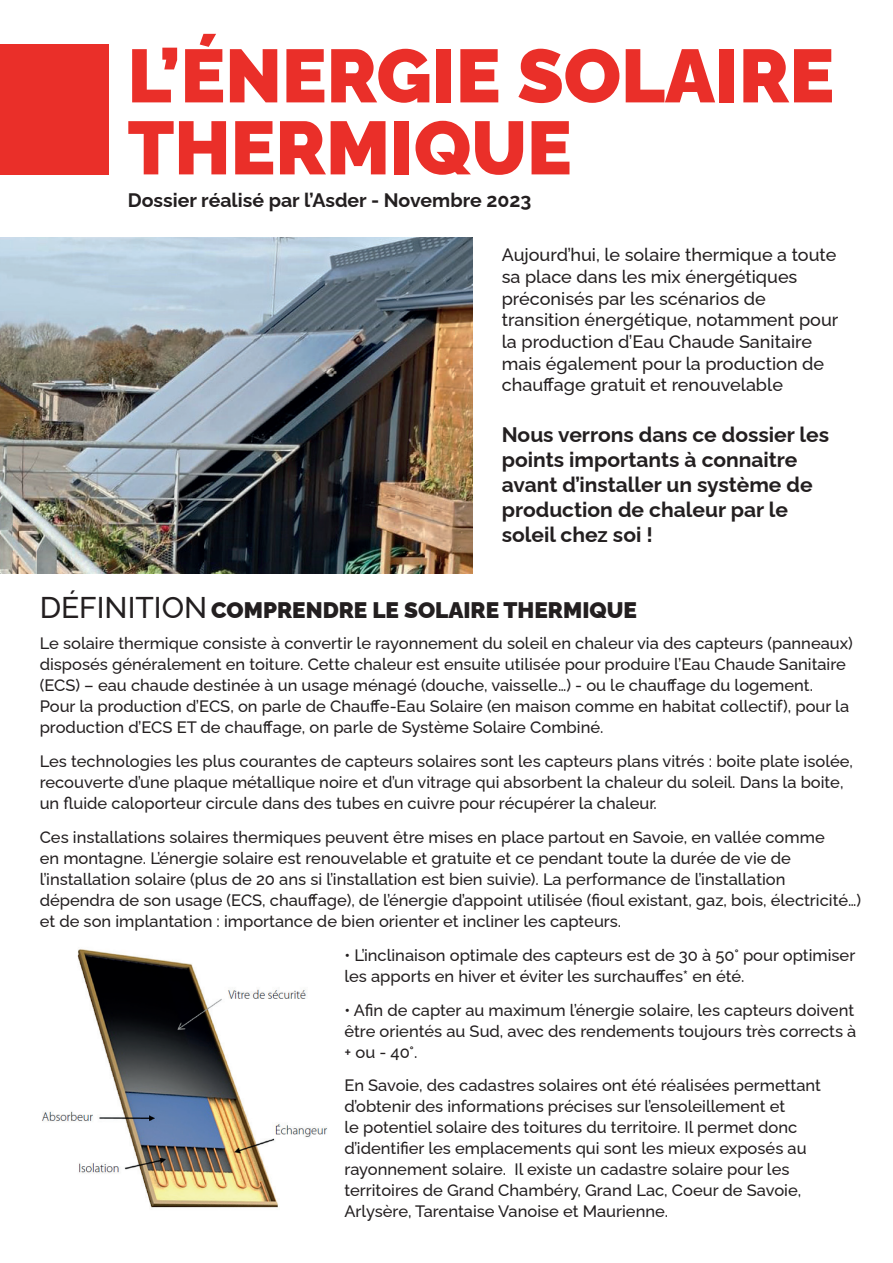
<style>
.page{position:relative;width:893px;height:1263px;background:#fff}
.page>*{position:absolute;margin:0;border:0;box-sizing:border-box;transform-origin:0 0}
.t1{font:900 75px/72px "Raleway";color:#ea2f29}
.t2{font:900 22.5px "Raleway";color:#231f20}
.t3{font:700 21px/25.2px "Raleway";color:#231f20}
.t4{font:700 19.5px "Raleway";color:#231f20}
.t5{font:500 18px/21.6px "Raleway";color:#231f20}
.t6{font:500 16.5px/21px "Raleway";color:#231f20}
.s1{font-weight:500;font-size:30px}
</style>
<div class="page">
<img style="left:0;top:237px;width:473px;height:336px">
<img style="left:42px;top:949px;width:286px;height:259px">
<div style="left:0;top:44px;width:108px;height:130px;background:#ea2f29"></div>
<h1 class="t1" style="left:128px;top:32px;width:708px">L’ÉNERGIE SOLAIRE<br>THERMIQUE</h1>
<p class="t4" style="left:128px;top:184px;width:405px">Dossier réalisé par l’Asder - Novembre 2023</p>
<p class="t5" style="left:502px;top:242px;width:338px">Aujourd’hui, le solaire thermique a toute sa place dans les mix énergétiques préconisés par les scénarios de transition énergétique, notamment pour la production d’Eau Chaude Sanitaire mais également pour la production de chauffage gratuit et renouvelable</p>
<p class="t3" style="left:502px;top:419px;width:329px">Nous verrons dans ce dossier les points importants à connaitre avant d’installer un système de production de chaleur par le soleil chez soi !</p>
<h2 class="t2" style="left:40px;top:592px;width:599px"><span class="s1">DÉFINITION</span> COMPRENDRE LE SOLAIRE THERMIQUE</h2>
<p class="t6" style="left:40px;top:631px;width:815px">Le solaire thermique consiste à convertir le rayonnement du soleil en chaleur via des capteurs (panneaux) disposés généralement en toiture. Cette chaleur est ensuite utilisée pour produire l’Eau Chaude Sanitaire (ECS) – eau chaude destinée à un usage ménagé (douche, vaisselle…) - ou le chauffage du logement.<br>Pour la production d’ECS, on parle de Chauffe-Eau Solaire (en maison comme en habitat collectif), pour la production d’ECS ET de chauffage, on parle de Système Solaire Combiné.</p>
<p class="t6" style="left:40px;top:749px;width:815px">Les technologies les plus courantes de capteurs solaires sont les capteurs plans vitrés : boite plate isolée, recouverte d’une plaque métallique noire et d’un vitrage qui absorbent la chaleur du soleil. Dans la boite, un fluide caloporteur circule dans des tubes en cuivre pour récupérer la chaleur.</p>
<p class="t6" style="left:40px;top:825px;width:823px">Ces installations solaires thermiques peuvent être mises en place partout en Savoie, en vallée comme<br>en montagne. L’énergie solaire est renouvelable et gratuite et ce pendant toute la durée de vie de l’installation solaire (plus de 20 ans si l’installation est bien suivie). La performance de l’installation dépendra de son usage (ECS, chauffage), de l’énergie d’appoint utilisée (fioul existant, gaz, bois, électricité…) et de son implantation : importance de bien orienter et incliner les capteurs.</p>
<p class="t6" style="left:344px;top:943px;width:512px">• L’inclinaison optimale des capteurs est de 30 à 50° pour optimiser les apports en hiver et éviter les surchauffes* en été.</p>
<p class="t6" style="left:344px;top:997px;width:513px">• Afin de capter au maximum l’énergie solaire, les capteurs doivent être orientés au Sud, avec des rendements toujours très corrects à + ou - 40°.</p>
<p class="t6" style="left:344px;top:1073px;width:478px">En Savoie, des cadastres solaires ont été réalisées permettant d’obtenir des informations précises sur l’ensoleillement et<br>le potentiel solaire des toitures du territoire. Il permet donc d’identifier les emplacements qui sont les mieux exposés au rayonnement solaire. Il existe un cadastre solaire pour les territoires de Grand Chambéry, Grand Lac, Coeur de Savoie, Arlysère, Tarentaise Vanoise et Maurienne.</p>
</div>
